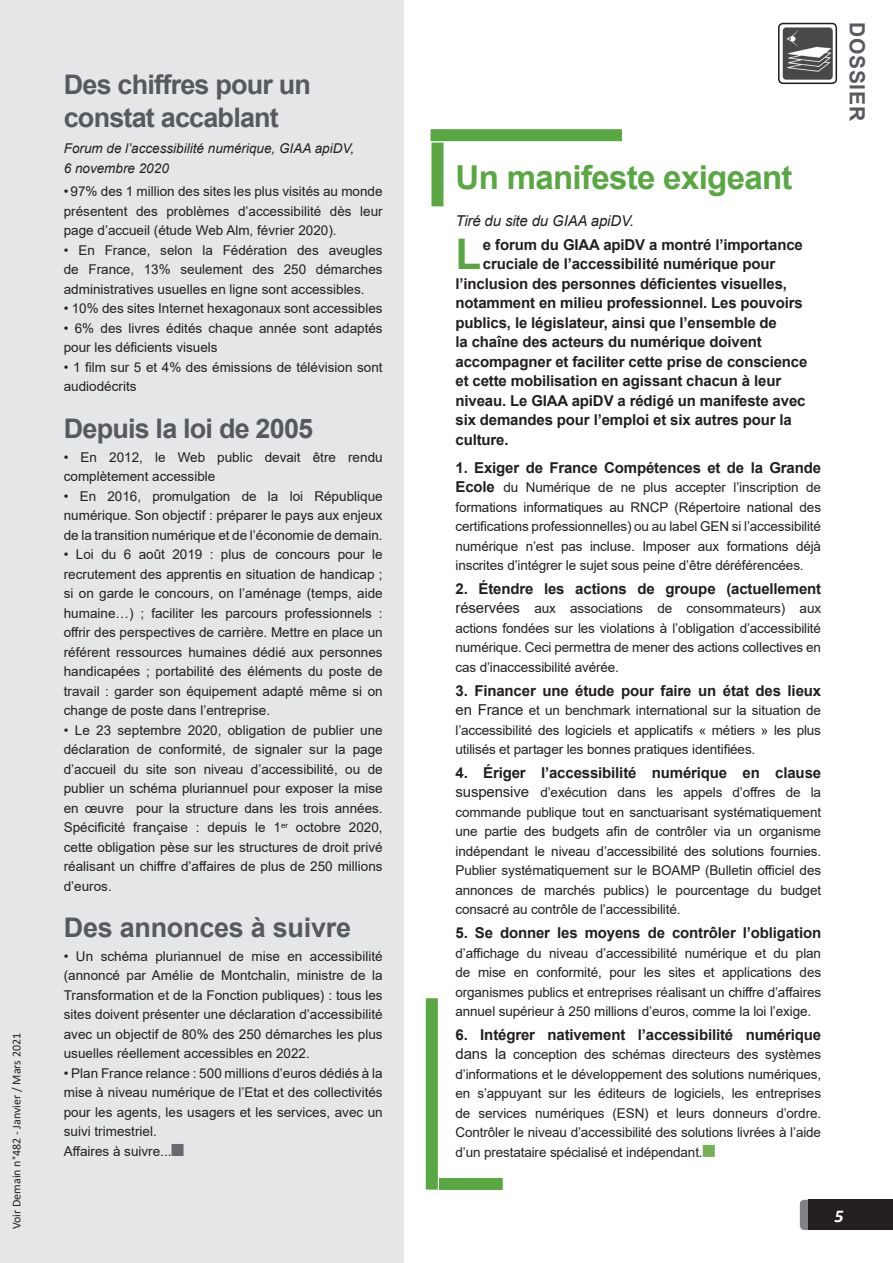
<style>
.page{position:relative;width:893px;height:1263px;background:#fff}
.page>*{position:absolute;margin:0;border:0;box-sizing:border-box;transform-origin:0 0}
.t1{font:700 42.3px "Arial";color:#59a743}
.t2{font:700 33px "Arial";letter-spacing:-.02em;color:#59a743}
.t3{font:700 27px/33px "Arial";letter-spacing:-.03em;color:#56595e}
.t4{font:700 27px "Arial";letter-spacing:-.01em;color:#56595e}
.t5{font:700 21px "Arial";letter-spacing:.035em;color:#56595e}
.t6{font:italic 700 18px "Calibri";color:#fff}
.t7{font:700 15px "Arial";letter-spacing:-.01em;color:#231f20}
.t8{font:italic 15px "Arial";letter-spacing:-.01em;color:#231f20}
.t9{font:13.5px/19.5px "Arial";color:#231f20;text-align:justify}
.t10{font:italic 13.5px/19.5px "Arial";color:#231f20}
.t11{font:12px "Calibri";color:#231f20}
.s1{font-weight:700;font-size:15px}
.s2{font-size:15px}
</style>
<div class="page">
<svg style="left:800px;top:1200px;width:9px;height:30px"></svg>
<div style="left:809px;top:1200px;width:84px;height:30px;background:#231f20"></div>
<img style="left:782px;top:27px;width:51px;height:53px">
<div style="left:778px;top:23px;width:59px;height:61px;border:2px solid #231f20;border-radius:4px"></div>
<div style="left:0;top:0;width:404px;height:1263px;background:#e4e6e7"></div>
<div style="left:172px;top:1144px;width:12px;height:12px;background:#686a6f;border:1px solid #686a6f"></div>
<div style="left:703px;top:1145px;width:12px;height:12px;background:#74b057;border:1px solid #74b057"></div>
<div style="left:426px;top:998px;width:12px;height:191px;background:#59a743"></div>
<div style="left:431px;top:143px;width:12px;height:63px;background:#59a743"></div>
<div style="left:439px;top:1178px;width:64px;height:12px;background:#59a743"></div>
<div style="left:431px;top:129px;width:191px;height:12px;background:#59a743"></div>
<p class="t11" style="left:8px;top:1229px;width:198px;rotate:-90deg">Voir Demain n°482 - Janvier / Mars 2021</p>
<h3 class="t3" style="left:64px;top:68px;width:249px">Des chiffres pour un constat accablant</h3>
<p class="t10" style="left:64px;top:139px;width:292px">Forum de l’accessibilité numérique, GIAA apiDV,<br>6 novembre 2020</p>
<p class="t9" style="left:64px;top:182px;width:320px">• 97% des 1 million des sites les plus visités au monde présentent des problèmes d’accessibilité dès leur page d’accueil (étude Web Alm, février 2020).</p>
<p class="t9" style="left:64px;top:240px;width:320px">• En France, selon la Fédération des aveugles de France, 13% seulement des 250 démarches administratives usuelles en ligne sont accessibles.</p>
<p class="t9" style="left:64px;top:299px;width:320px">• 10% des sites Internet hexagonaux sont accessibles</p>
<p class="t9" style="left:64px;top:318px;width:320px">• 6% des livres édités chaque année sont adaptés pour les déficients visuels</p>
<p class="t9" style="left:64px;top:357px;width:320px">• 1 film sur 5 et 4% des émissions de télévision sont audiodécrits</p>
<h3 class="t3" style="left:64px;top:412px;width:251px">Depuis la loi de 2005</h3>
<p class="t9" style="left:64px;top:447px;width:320px">• En 2012, le Web public devait être rendu complètement accessible</p>
<p class="t9" style="left:64px;top:486px;width:320px">• En 2016, promulgation de la loi République numérique. Son objectif : préparer le pays aux enjeux de la transition numérique et de l’économie de demain.</p>
<p class="t9" style="left:64px;top:544px;width:320px">• Loi du 6 août 2019 : plus de concours pour le recrutement des apprentis en situation de handicap ; si on garde le concours, on l’aménage (temps, aide humaine…) ; faciliter les parcours professionnels : offrir des perspectives de carrière. Mettre en place un référent ressources humaines dédié aux personnes handicapées ; portabilité des éléments du poste de travail : garder son équipement adapté même si on change de poste dans l’entreprise.</p>
<p class="t9" style="left:64px;top:720px;width:320px">• Le 23 septembre 2020, obligation de publier une déclaration de conformité, de signaler sur la page d’accueil du site son niveau d’accessibilité, ou de publier un schéma pluriannuel pour exposer la mise en œuvre pour la structure dans les trois années.<br>Spécificité française : depuis le 1<sup>er</sup> octobre 2020, cette obligation pèse sur les structures de droit privé réalisant un chiffre d’affaires de plus de 250 millions d’euros.</p>
<h3 class="t4" style="left:64px;top:909px;width:289px">Des annonces à suivre</h3>
<p class="t9" style="left:64px;top:946px;width:320px">• Un schéma pluriannuel de mise en accessibilité (annoncé par Amélie de Montchalin, ministre de la Transformation et de la Fonction publiques) : tous les sites doivent présenter une déclaration d’accessibilité avec un objectif de 80% des 250 démarches les plus usuelles réellement accessibles en 2022.</p>
<p class="t9" style="left:64px;top:1063px;width:320px;text-align:left">• Plan France relance : 500 millions d’euros dédiés à la mise à niveau numérique de l’Etat et des collectivités pour les agents, les usagers et les services, avec un suivi trimestriel.<br>Affaires à suivre...</p>
<h2 class="t2" style="left:455px;top:154px;width:339px">Un manifeste exigeant</h2>
<p class="t8" style="left:455px;top:211px;width:180px">Tiré du site du GIAA apiDV.</p>
<h1 class="t1" style="left:455px;top:224px;width:27px">L</h1>
<p class="t7" style="left:483px;top:234px;width:321px">e forum du GIAA apiDV a montré l’importance</p>
<p class="t7" style="left:483px;top:253px;width:294px">cruciale de l’accessibilité numérique pour</p>
<p class="t7" style="left:455px;top:273px;width:333px">l’inclusion des personnes déficientes visuelles,</p>
<p class="t7" style="left:455px;top:292px;width:349px">notamment en milieu professionnel. Les pouvoirs</p>
<p class="t7" style="left:455px;top:312px;width:323px">publics, le législateur, ainsi que l’ensemble de</p>
<p class="t7" style="left:455px;top:331px;width:308px">la chaîne des acteurs du numérique doivent</p>
<p class="t7" style="left:455px;top:351px;width:353px">accompagner et faciliter cette prise de conscience</p>
<p class="t7" style="left:455px;top:370px;width:327px">et cette mobilisation en agissant chacun à leur</p>
<p class="t7" style="left:455px;top:390px;width:352px">niveau. Le GIAA apiDV a rédigé un manifeste avec</p>
<p class="t7" style="left:455px;top:409px;width:338px">six demandes pour l’emploi et six autres pour la</p>
<p class="t7" style="left:455px;top:429px;width:55px">culture.</p>
<p class="t7" style="left:455px;top:457px;width:367px">1. Exiger de France Compétences et de la Grande</p>
<p class="t9" style="left:455px;top:477px;width:367px"><span class="s1">Ecole</span> du Numérique de ne plus accepter l’inscription de formations informatiques au RNCP (Répertoire national des certifications professionnelles) ou au label GEN si l’accessibilité numérique n’est pas incluse. Imposer aux formations déjà inscrites d’intégrer le sujet sous peine d’être déréférencées.</p>
<p class="t7" style="left:455px;top:578px;width:367px">2. Étendre les actions de groupe (actuellement</p>
<p class="t9" style="left:455px;top:599px;width:367px"><span class="s2">réservées</span> aux associations de consommateurs) aux actions fondées sur les violations à l’obligation d’accessibilité numérique. Ceci permettra de mener des actions collectives en cas d’inaccessibilité avérée.</p>
<p class="t7" style="left:455px;top:680px;width:367px">3. Financer une étude pour faire un état des lieux</p>
<p class="t9" style="left:455px;top:700px;width:367px"><span class="s2">en France</span> et un benchmark international sur la situation de l’accessibilité des logiciels et applicatifs « métiers » les plus utilisés et partager les bonnes pratiques identifiées.</p>
<p class="t7" style="left:455px;top:762px;width:367px">4. Ériger l’accessibilité numérique en clause</p>
<p class="t9" style="left:455px;top:783px;width:367px"><span class="s2">suspensive</span> d’exécution dans les appels d’offres de la commande publique tout en sanctuarisant systématiquement une partie des budgets afin de contrôler via un organisme indépendant le niveau d’accessibilité des solutions fournies.<br>Publier systématiquement sur le BOAMP (Bulletin officiel des annonces de marchés publics) le pourcentage du budget consacré au contrôle de l’accessibilité.</p>
<p class="t7" style="left:455px;top:922px;width:367px">5. Se donner les moyens de contrôler l’obligation</p>
<p class="t9" style="left:455px;top:943px;width:367px">d’affichage du niveau d’accessibilité numérique et du plan de mise en conformité, pour les sites et applications des organismes publics et entreprises réalisant un chiffre d’affaires annuel supérieur à 250 millions d’euros, comme la loi l’exige.</p>
<p class="t7" style="left:455px;top:1024px;width:367px">6. Intégrer nativement l’accessibilité numérique</p>
<p class="t9" style="left:455px;top:1045px;width:367px"><span class="s2">dans la</span> conception des schémas directeurs des systèmes d’informations et le développement des solutions numériques, en s’appuyant sur les éditeurs de logiciels, les entreprises de services numériques (ESN) et leurs donneurs d’ordre.<br>Contrôler le niveau d’accessibilité des solutions livrées à l’aide d’un prestataire spécialisé et indépendant.</p>
<h3 class="t5" style="left:872px;top:22px;width:100px;rotate:90deg">Dossier</h3>
<h3 class="t6" style="left:834px;top:1203px;width:11px">5</h3>
</div>
